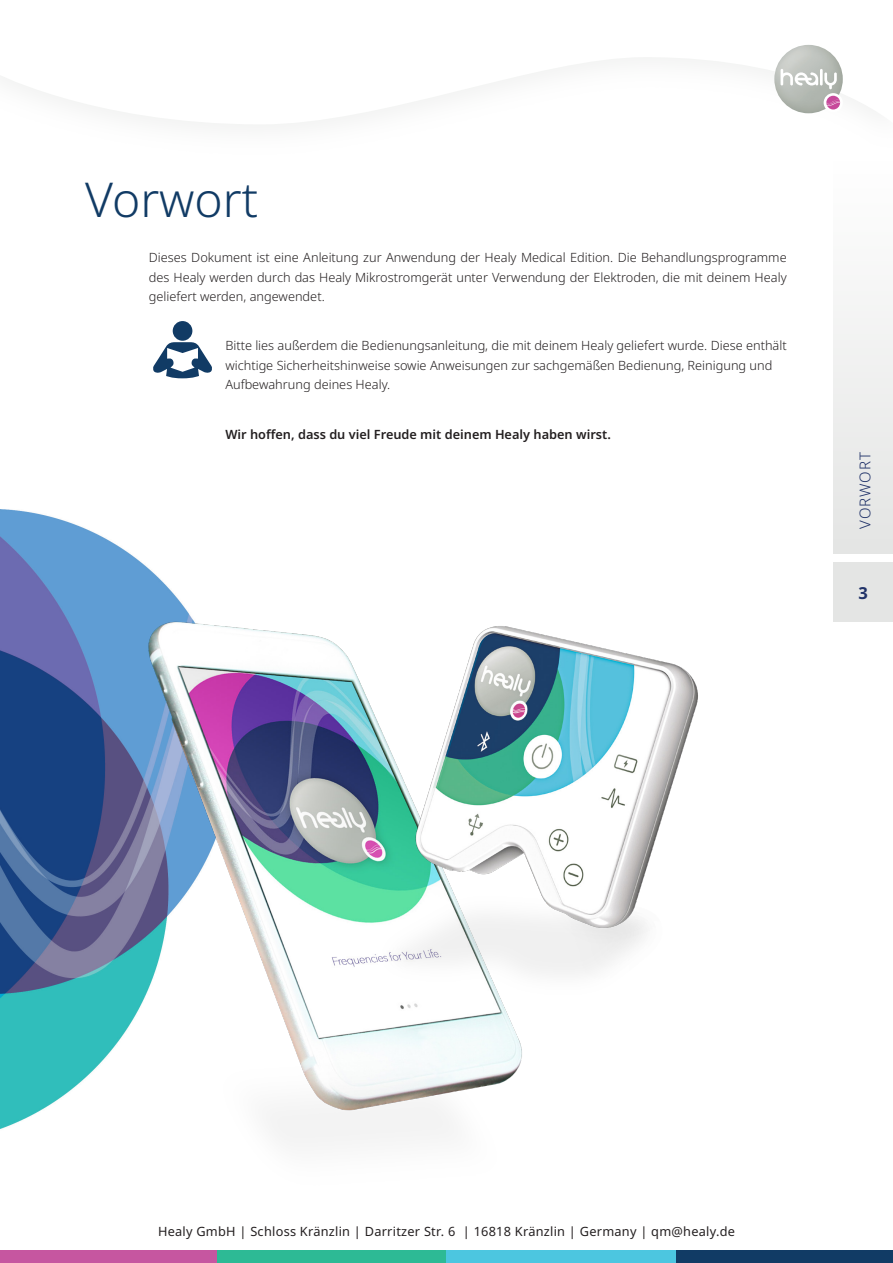
<style>
.page{position:relative;width:893px;height:1263px;background:#fff}
.page>*{position:absolute;margin:0;border:0;box-sizing:border-box;transform-origin:0 0}
.B_Ü1{font:300 48px "Noto Sans";color:#113b65}
.t1{font:700 16.5px "Noto Sans";color:#213369}
.t2{font:300 15px "Noto Sans";letter-spacing:.06em;color:#213369}
.B_Fließtext{font:300 12.75px/19.5px "Noto Sans";color:#231f20;text-align:justify}
.Fließtext{font:300 12.75px/19.5px "Noto Sans";color:#231f20}
.t3{font:12.75px "Noto Sans";letter-spacing:.02em;color:#231f20}
.B_Fließtext-2{font:600 12.75px "Noto Sans";color:#231f20}
</style>
<div class="page">
<img style="left:0;top:509px;width:191px;height:620px">
<img style="left:142px;top:616px;width:380px;height:527px">
<img style="left:308px;top:616px;width:390px;height:442px">
<div style="left:833px;top:161px;width:60px;height:392px;background:linear-gradient(to right,#f1f1f1,#f1f1f1)"></div>
<div style="left:833px;top:562px;width:60px;height:59px;background:#e4e5e4"></div>
<svg style="left:4px;top:45px;width:858px;height:79px"></svg>
<img style="left:774px;top:45px;width:69px;height:68px;border-radius:34px">
<svg style="left:824px;top:93px;width:19px;height:19px"></svg>
<div style="left:826px;top:96px;width:14px;height:13px;background:#c7499b;border-radius:50%"></div>
<svg style="left:826px;top:99px;width:14px;height:7px"></svg>
<hr style="left:820px;top:69px;width:3px;height:17px;background:#fff">
<svg style="left:824px;top:72px;width:13px;height:17px"></svg>
<svg style="left:781px;top:69px;width:37px;height:16px"></svg>
<div style="left:217px;top:1250px;width:229px;height:13px;background:#2dba95"></div>
<div style="left:446px;top:1250px;width:230px;height:13px;background:#4cc6e0"></div>
<div style="left:676px;top:1250px;width:217px;height:13px;background:#113b65"></div>
<div style="left:0;top:1250px;width:217px;height:13px;background:#c656a0"></div>
<svg style="left:153px;top:321px;width:59px;height:57px"></svg>
<p class="B_Ü1" style="left:85px;top:166px;width:175px">Vorwort</p>
<p class="B_Fließtext" style="left:149px;top:248px;width:639px">Dieses Dokument ist eine Anleitung zur Anwendung der Healy Medical Edition. Die Behandlungsprogramme des Healy werden durch das Healy Mikrostromgerät unter Verwendung der Elektroden, die mit deinem Healy geliefert werden, angewendet.</p>
<p class="Fließtext" style="left:225px;top:336px;width:563px">Bitte lies außerdem die Bedienungsanleitung, die mit deinem Healy geliefert wurde. Diese enthält wichtige Sicherheitshinweise sowie Anweisungen zur sachgemäßen Bedienung, Reinigung und<br>Aufbewahrung deines Healy.</p>
<p class="B_Fließtext-2" style="left:225px;top:425px;width:387px">Wir hoffen, dass du viel Freude mit deinem Healy haben wirst.</p>
<p class="t2" style="left:854px;top:529px;width:78px;rotate:-90deg">VORWORT</p>
<p class="t1" style="left:858px;top:581px;width:11px">3</p>
<p class="t3" style="left:158px;top:1222px;width:578px">Healy GmbH | Schloss Kränzlin | Darritzer Str. 6 | 16818 Kränzlin | Germany | qm@healy.de</p>
</div>
